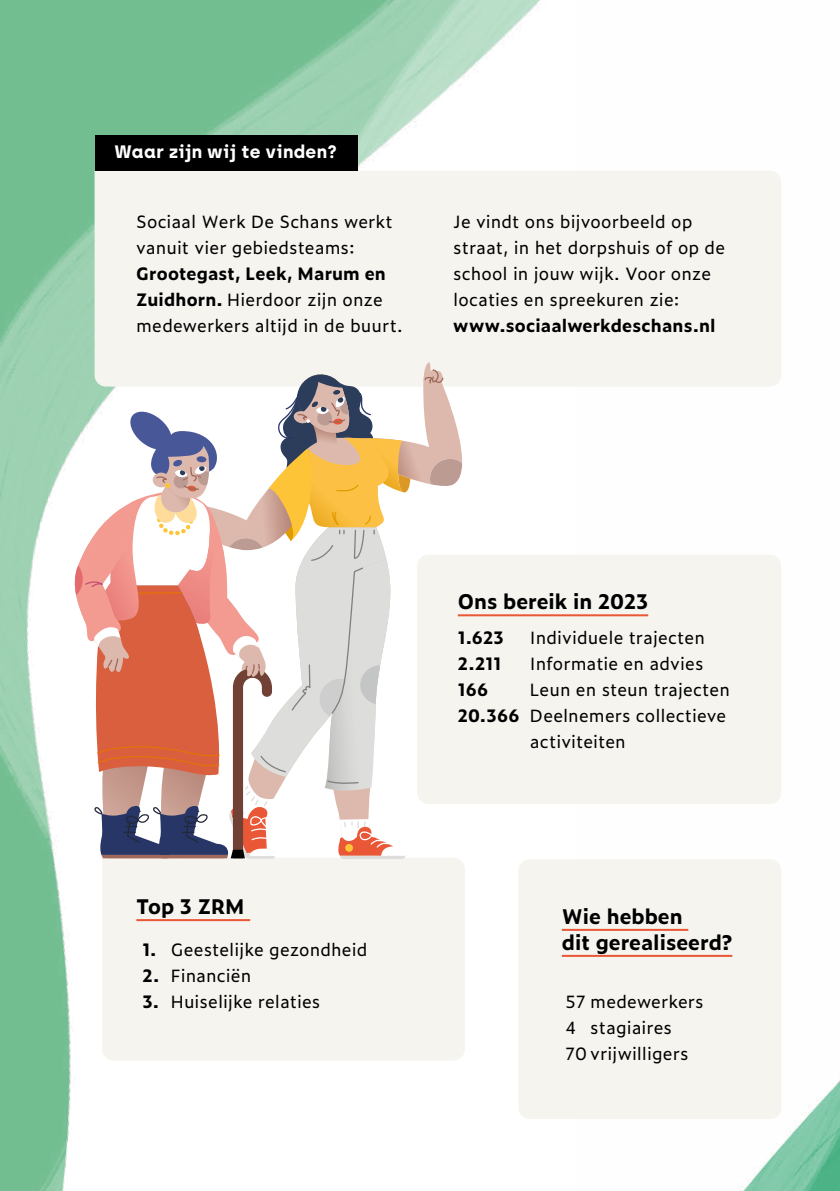
<style>
.page{position:relative;width:840px;height:1191px;background:#fff}
.page>*{position:absolute;margin:0;border:0;box-sizing:border-box;transform-origin:0 0}
.t1{font:700 20px/26px "Zeitung Micro Pro";color:#000}
.t2{font:700 18px "Archia";letter-spacing:.02em;color:#fff}
.t3{font:17px/26px "Zeitung Micro Pro";letter-spacing:.005em;color:#000}
.t4{font:700 17px "Zeitung Micro Pro";letter-spacing:.01em;color:#000}
.s1{font-weight:700}
</style>
<div class="page">
<img style="left:576px;top:178px;width:263px;height:1013px">
<img style="left:0;top:0;width:541px;height:1191px">
<div style="left:94px;top:171px;width:686px;height:215px;background:#f5f4ef"></div>
<div style="left:94px;top:135px;width:263px;height:35px;background:#000"></div>
<div style="left:417px;top:555px;width:363px;height:249px;background:#f5f4ef;border-radius:11px"></div>
<hr style="left:457px;top:614px;width:191px;height:2px;background:#ea5736">
<div style="left:102px;top:857px;width:362px;height:203px;background:#f5f4ef"></div>
<hr style="left:136px;top:919px;width:114px;height:2px;background:#ea5736">
<div style="left:518px;top:859px;width:262px;height:260px;background:#f5f4ef;border-radius:11px"></div>
<hr style="left:561px;top:929px;width:127px;height:2px;background:#ea5736">
<hr style="left:561px;top:955px;width:171px;height:2px;background:#ea5736">
<svg style="left:65px;top:362px;width:397px;height:497px"></svg>
<p class="t2" style="left:115px;top:141px;width:223px">Waar zijn wij te vinden?</p>
<p class="t3" style="left:136px;top:208px;width:258px">Sociaal Werk De Schans werkt vanuit vier gebiedsteams:</p>
<p class="t3" style="left:136px;top:260px;width:268px"><span class="s1">Grootegast, Leek, Marum en<br>Zuidhorn.</span> Hierdoor zijn onze medewerkers altijd in de buurt.</p>
<p class="t3" style="left:453px;top:208px;width:273px">Je vindt ons bijvoorbeeld op straat, in het dorpshuis of op de school in jouw wijk. Voor onze locaties en spreekuren zie:</p>
<p class="t4" style="left:453px;top:312px;width:264px">www.sociaalwerkdeschans.nl</p>
<p class="t1" style="left:457px;top:588px;width:192px">Ons bereik in 2023</p>
<p class="t4" style="left:457px;top:624px;width:48px">1.623</p>
<p class="t3" style="left:529px;top:624px;width:176px">Individuele trajecten</p>
<p class="t4" style="left:457px;top:650px;width:45px">2.211</p>
<p class="t3" style="left:529px;top:650px;width:175px">Informatie en advies</p>
<p class="t4" style="left:457px;top:676px;width:32px">166</p>
<p class="t3" style="left:529px;top:676px;width:201px">Leun en steun trajecten</p>
<p class="t3" style="left:457px;top:702px;width:270px"><span class="s1">20.366</span> Deelnemers collectieve</p>
<p class="t3" style="left:529px;top:728px;width:97px">activiteiten</p>
<p class="t1" style="left:136px;top:892px;width:110px">Top 3 ZRM</p>
<p class="t1" style="left:561px;top:902px;width:172px">Wie hebben<br>dit gerealiseerd?</p>
<p class="t3" style="left:142px;top:936px;width:226px"><span class="s1">1.</span> Geestelijke gezondheid</p>
<p class="t3" style="left:142px;top:962px;width:110px"><span class="s1">2.</span> Financiën</p>
<p class="t3" style="left:142px;top:988px;width:179px"><span class="s1">3.</span> Huiselijke relaties</p>
<p class="t3" style="left:565px;top:988px;width:139px">57 medewerkers<br>4 stagiaires<br>70 vrijwilligers</p>
</div>
